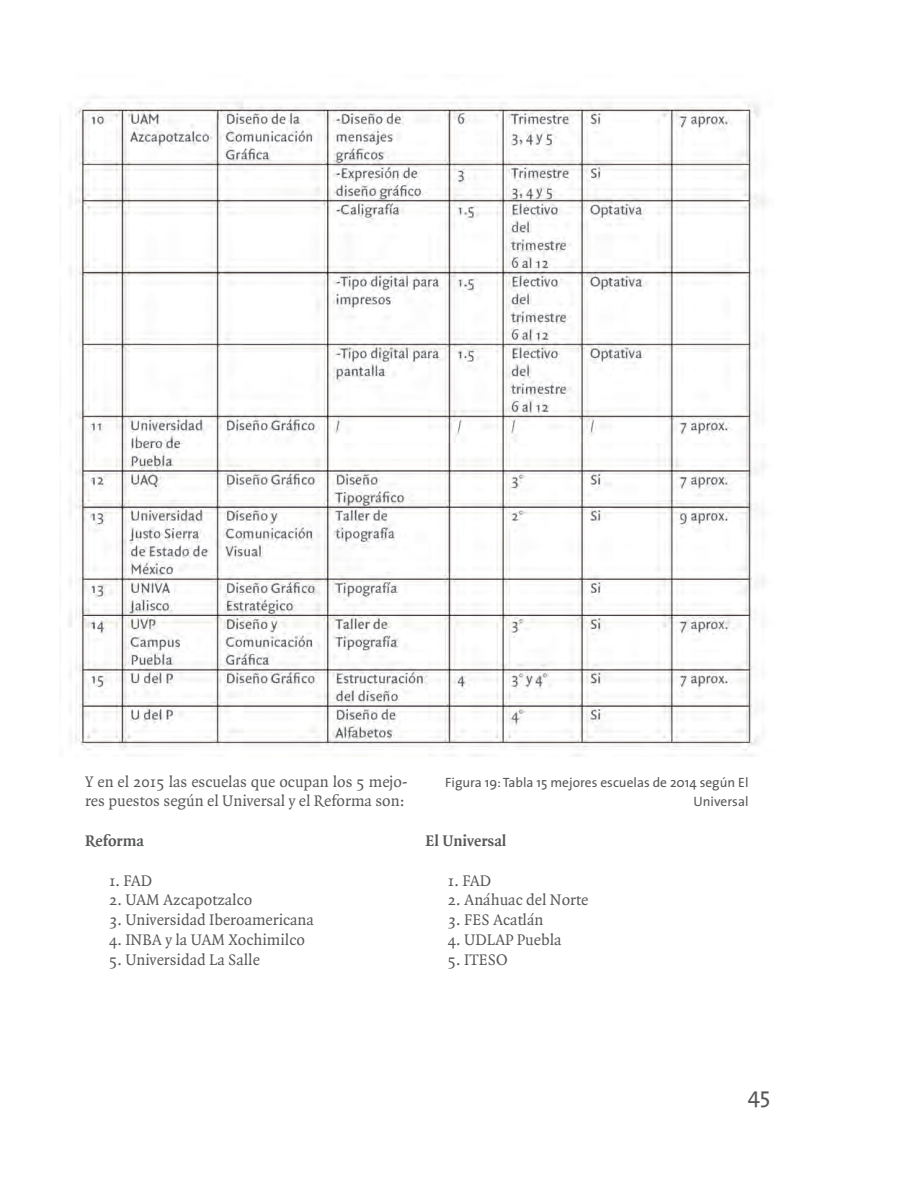
<style>
.page{position:relative;width:918px;height:1188px;background:#fff}
.page>*{position:absolute;margin:0;border:0;box-sizing:border-box;transform-origin:0 0}
.t1{font:22.5px "The Sans";color:#57585a}
.t2{font:16.5px/19.8px "Quadraat";color:#57585a}
.t3{font:700 16.5px "Quadraat";color:#57585a}
.t4{font:13.5px/19.8px "The Sans";color:#57585a;text-align:right}
</style>
<div class="page">
<img style="left:69px;top:96px;width:697px;height:660px">
<p class="t2" style="left:85px;top:772px;width:324px">Y en el 2015 las escuelas que ocupan los 5 mejo&shy;res puestos según el Universal y el Reforma son:</p>
<p class="t3" style="left:85px;top:832px;width:60px">Reforma</p>
<p class="t2" style="left:109px;top:871px;width:45px">1. FAD</p>
<p class="t2" style="left:109px;top:891px;width:145px">2. UAM Azcapotzalco</p>
<p class="t2" style="left:109px;top:911px;width:206px">3. Universidad Iberoamericana</p>
<p class="t2" style="left:109px;top:930px;width:197px">4. INBA y la UAM Xochimilco</p>
<p class="t2" style="left:109px;top:950px;width:152px">5. Universidad La Salle</p>
<p class="t4" style="left:445px;top:772px;width:305px">Figura 19: Tabla 15 mejores escuelas de 2014 según El<br>Universal</p>
<p class="t3" style="left:425px;top:832px;width:82px">El Universal</p>
<p class="t2" style="left:448px;top:871px;width:45px">1. FAD</p>
<p class="t2" style="left:448px;top:891px;width:142px">2. Anáhuac del Norte</p>
<p class="t2" style="left:448px;top:911px;width:97px">3. FES Acatlán</p>
<p class="t2" style="left:448px;top:930px;width:115px">4. UDLAP Puebla</p>
<p class="t2" style="left:448px;top:950px;width:61px">5. ITESO</p>
<h1 class="t1" style="left:748px;top:1077px;width:24px">45</h1>
</div>
